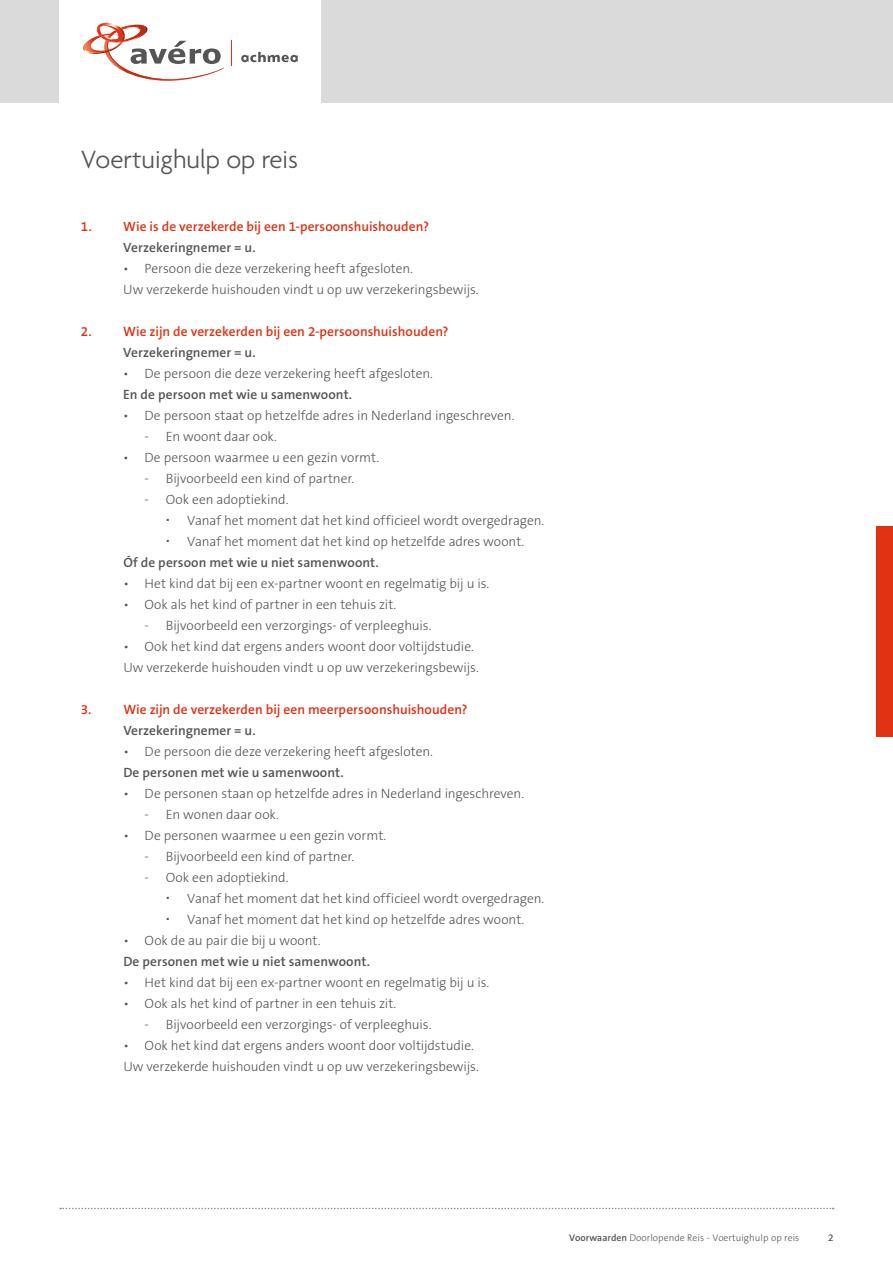
<style>
.page{position:relative;width:893px;height:1263px;background:#fff}
.page>*{position:absolute;margin:0;border:0;box-sizing:border-box;transform-origin:0 0}
.t1{font:300 27px "Agenda";color:#555}
.t2{font:300 13.5px/21px "The Sans B3";color:#555}
.t3{font:600 13.5px "The Sans B6";letter-spacing:.005em;color:#555}
.t4{font:600 13.5px "The Sans B6";letter-spacing:.005em;color:#e13214}
.t5{font:300 9.75px "The Sans B3";letter-spacing:.005em;color:#555}
.s1{font-family:"The Sans B6";font-weight:600}
</style>
<div class="page">
<div style="left:0;top:0;width:893px;height:103px;background:#dadada"></div>
<div style="left:60px;top:0;width:261px;height:103px;background:#fff"></div>
<svg style="left:241px;top:52px;width:57px;height:10px"></svg>
<svg style="left:83px;top:22px;width:141px;height:59px"></svg>
<svg style="left:231px;top:41px;width:1px;height:25px"></svg>
<svg style="left:60px;top:1208px;width:774px;height:1px"></svg>
<div style="left:876px;top:526px;width:17px;height:211px;background:#e13214"></div>
<h1 class="t1" style="left:81px;top:145px;width:219px">Voertuighulp op reis</h1>
<p class="t4" style="left:81px;top:219px;width:350px">1. Wie is de verzekerde bij een 1-persoonshuishouden?</p>
<p class="t3" style="left:123px;top:240px;width:134px">Verzekeringnemer = u.</p>
<p class="t2" style="left:123px;top:259px;width:357px">• Persoon die deze verzekering heeft afgesloten.<br>Uw verzekerde huishouden vindt u op uw verzekeringsbewijs.</p>
<p class="t4" style="left:81px;top:324px;width:369px">2. Wie zijn de verzekerden bij een 2-persoonshuishouden?</p>
<p class="t3" style="left:123px;top:345px;width:134px">Verzekeringnemer = u.</p>
<p class="t2" style="left:123px;top:364px;width:311px">• De persoon die deze verzekering heeft afgesloten.</p>
<p class="t3" style="left:123px;top:387px;width:230px">En de persoon met wie u samenwoont.</p>
<p class="t2" style="left:123px;top:406px;width:393px">• De persoon staat op hetzelfde adres in Nederland ingeschreven.</p>
<p class="t2" style="left:145px;top:427px;width:134px">- En woont daar ook.</p>
<p class="t2" style="left:123px;top:448px;width:257px">• De persoon waarmee u een gezin vormt.</p>
<p class="t2" style="left:145px;top:469px;width:211px">- Bijvoorbeeld een kind of partner.</p>
<p class="t2" style="left:187px;top:490px;width:359px;text-indent:-43px">- Ook een adoptiekind.<br>Vanaf het moment dat het kind officieel wordt overgedragen.<br>Vanaf het moment dat het kind op hetzelfde adres woont.</p>
<p class="t3" style="left:123px;top:555px;width:257px">Óf de persoon met wie u niet samenwoont.</p>
<p class="t2" style="left:123px;top:574px;width:367px">• Het kind dat bij een ex-partner woont en regelmatig bij u is.</p>
<p class="t2" style="left:123px;top:595px;width:275px">• Ook als het kind of partner in een tehuis zit.</p>
<p class="t2" style="left:145px;top:616px;width:288px">- Bijvoorbeeld een verzorgings- of verpleeghuis.</p>
<p class="t2" style="left:123px;top:637px;width:357px">• Ook het kind dat ergens anders woont door voltijdstudie.<br>Uw verzekerde huishouden vindt u op uw verzekeringsbewijs.</p>
<p class="t4" style="left:81px;top:703px;width:388px">3. Wie zijn de verzekerden bij een meerpersoonshuishouden?</p>
<p class="t3" style="left:123px;top:724px;width:134px">Verzekeringnemer = u.</p>
<p class="t2" style="left:123px;top:742px;width:311px">• De persoon die deze verzekering heeft afgesloten.</p>
<p class="t3" style="left:123px;top:766px;width:222px">De personen met wie u samenwoont.</p>
<p class="t2" style="left:123px;top:784px;width:402px">• De personen staan op hetzelfde adres in Nederland ingeschreven.</p>
<p class="t2" style="left:145px;top:805px;width:136px">- En wonen daar ook.</p>
<p class="t2" style="left:123px;top:826px;width:264px">• De personen waarmee u een gezin vormt.</p>
<p class="t2" style="left:145px;top:847px;width:211px">- Bijvoorbeeld een kind of partner.</p>
<p class="t2" style="left:187px;top:868px;width:359px;text-indent:-43px">- Ook een adoptiekind.<br>Vanaf het moment dat het kind officieel wordt overgedragen.<br>Vanaf het moment dat het kind op hetzelfde adres woont.</p>
<p class="t2" style="left:123px;top:931px;width:199px">• Ook de au pair die bij u woont.</p>
<p class="t3" style="left:123px;top:955px;width:248px">De personen met wie u niet samenwoont.</p>
<p class="t2" style="left:123px;top:973px;width:367px">• Het kind dat bij een ex-partner woont en regelmatig bij u is.</p>
<p class="t2" style="left:123px;top:994px;width:275px">• Ook als het kind of partner in een tehuis zit.</p>
<p class="t2" style="left:145px;top:1015px;width:288px">- Bijvoorbeeld een verzorgings- of verpleeghuis.</p>
<p class="t2" style="left:123px;top:1036px;width:357px">• Ook het kind dat ergens anders woont door voltijdstudie.<br>Uw verzekerde huishouden vindt u op uw verzekeringsbewijs.</p>
<p class="t5" style="left:569px;top:1233px;width:232px"><span class="s1">Voorwaarden</span> Doorlopende Reis - Voertuighulp op reis</p>
<p class="t5" style="left:828px;top:1233px;width:7px">2</p>
</div>
